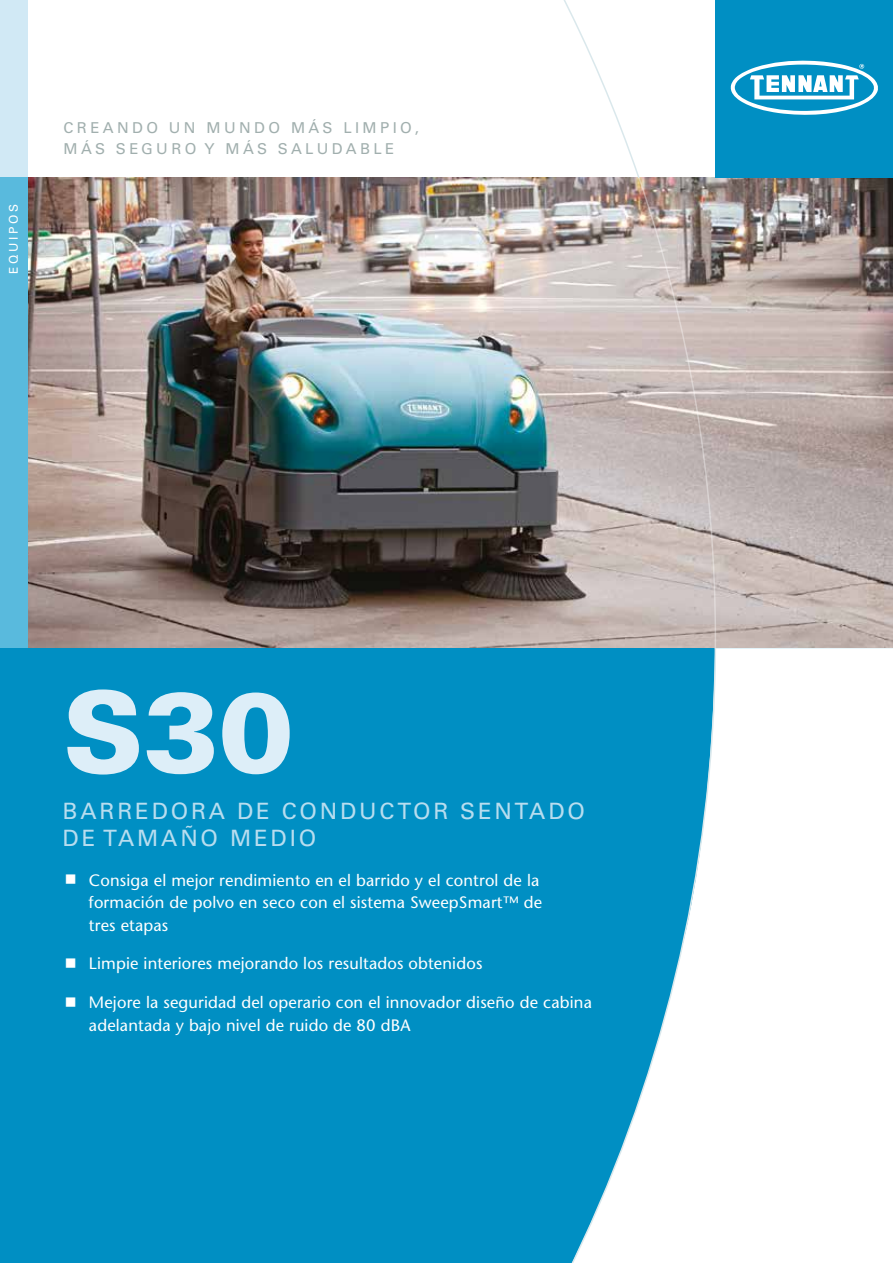
<style>
.page{position:relative;width:893px;height:1263px;background:#fff}
.page>*{position:absolute;margin:0;border:0;box-sizing:border-box;transform-origin:0 0}
.t1{font:900 112.5px "Univers LT Std";color:#ddeef8}
.t2{font:22.5px/27px "Univers LT Std";letter-spacing:.125em;color:#b8ddef}
.t3{font:500 16.5px/22.5px "Stone Sans Std";letter-spacing:.01em;color:#fff}
.t4{font:15px/21px "Univers LT Std";letter-spacing:.225em;color:#a1afae}
.t5{font:12px "Univers LT Std";letter-spacing:.225em;color:#fff}
</style>
<div class="page">
<img style="left:27px;top:177px;width:866px;height:471px">
<div style="left:0;top:648px;width:893px;height:615px;background:#008fc3"></div>
<div style="left:717px;top:648px;width:176px;height:615px;background:#fff"></div>
<div style="left:0;top:0;width:27px;height:177px;background:#d1e9f5"></div>
<div style="left:0;top:177px;width:27px;height:471px;background:#59badd"></div>
<svg style="left:555px;top:0;width:162px;height:648px"></svg>
<svg style="left:563px;top:646px;width:154px;height:617px"></svg>
<div style="left:716px;top:0;width:177px;height:177px;background:#008fc3"></div>
<svg style="left:730px;top:60px;width:148px;height:55px"></svg>
<p class="t5" style="left:6px;top:274px;width:71px;rotate:-90deg">EQUIPOS</p>
<p class="t4" style="left:64px;top:117px;width:357px">CREANDO UN MUNDO MÁS LIMPIO,<br>MÁS SEGURO Y MÁS SALUDABLE</p>
<h1 class="t1" style="left:63px;top:662px;width:233px">S30</h1>
<h2 class="t2" style="left:63px;top:797px;width:524px">BARREDORA DE CONDUCTOR SENTADO<br>DE TAMAÑO MEDIO</h2>
<p class="t3" style="left:89px;top:869px;width:455px">Consiga el mejor rendimiento en el barrido y el control de la formación de polvo en seco con el sistema SweepSmart™ de tres etapas</p>
<p class="t3" style="left:89px;top:952px;width:395px">Limpie interiores mejorando los resultados obtenidos</p>
<p class="t3" style="left:89px;top:991px;width:504px">Mejore la seguridad del operario con el innovador diseño de cabina adelantada y bajo nivel de ruido de 80 dBA</p>
</div>
